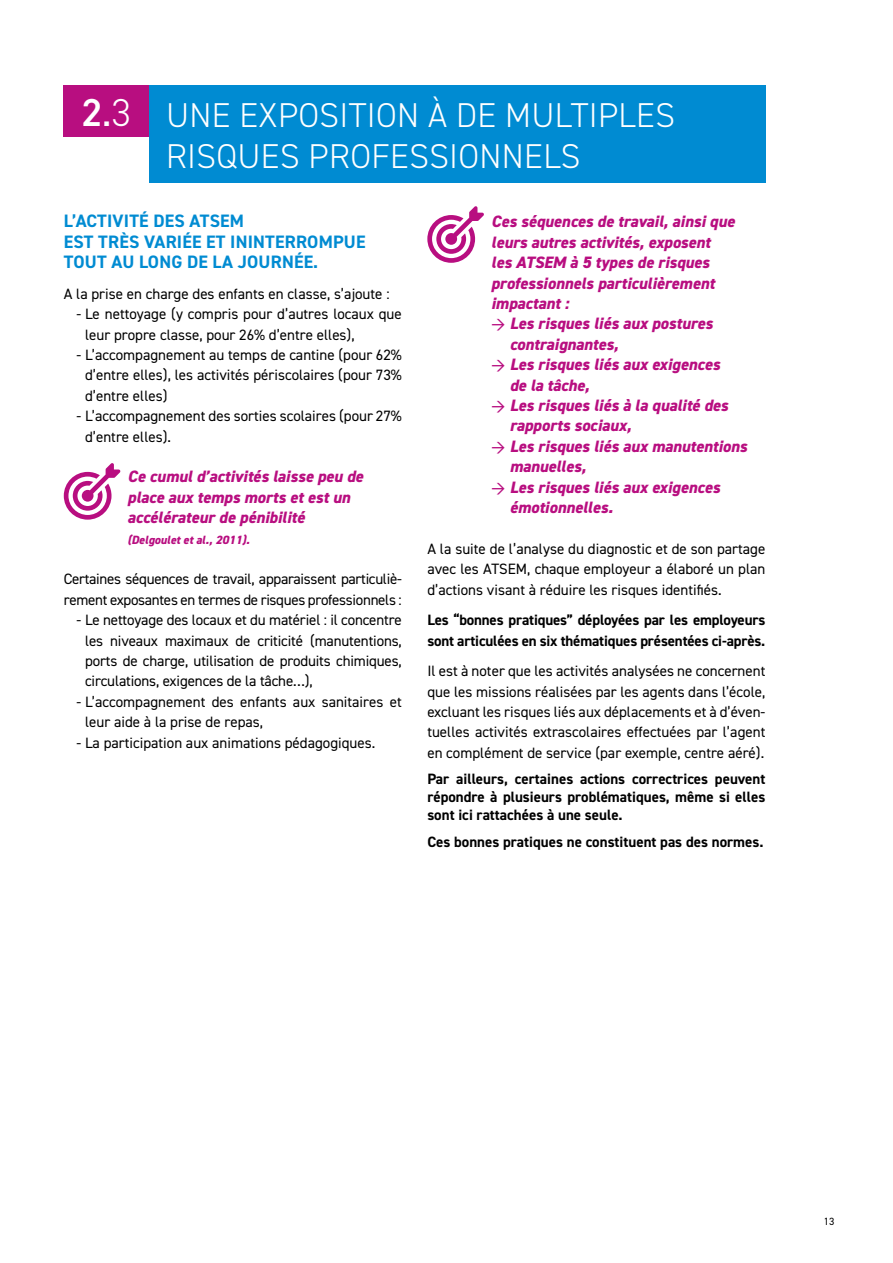
<style>
.page{position:relative;width:893px;height:1263px;background:#fff}
.page>*{position:absolute;margin:0;border:0;box-sizing:border-box;transform-origin:0 0}
.courant{font:600 39px "DIN2014";color:#fff}
.courant-2{font:300 34.5px/41.4px "DIN2014";letter-spacing:.01em;color:#fff}
.Titre_solutions{font:700 18px/20.4px "DIN2014";letter-spacing:.01em;color:#008bd2}
.Titre_solutions-2{font:italic 800 16.5px/20.4px "DIN2014";color:#b80e80}
.courant-3{font:15px/20.4px "DIN2014";color:#000;text-align:justify}
.chapo{font:700 15px/18px "DIN2014";color:#000;text-align:justify}
.courant-4{font:15px/20.4px "DIN2014";letter-spacing:-.02em;color:#000}
.courant-5{font:700 15px/20.4px "DIN2014";letter-spacing:-.01em;color:#000}
.Titre_solutions-3{font:italic 800 12px "DIN2014";color:#b80e80}
.t1{font:10.5px "DIN2014";color:#000}
.s1{font-weight:400}
.s2{font-weight:300}
</style>
<div class="page">
<div style="left:64px;top:85px;width:85px;height:51px;background:#b80e80"></div>
<div style="left:149px;top:85px;width:616px;height:98px;background:#008bd2"></div>
<svg style="left:427px;top:206px;width:57px;height:57px"></svg>
<svg style="left:64px;top:463px;width:56px;height:57px"></svg>
<p class="courant" style="left:82px;top:86px;width:50px">2<span class="s1">.</span><span class="s2">3</span></p>
<p class="courant-2" style="left:166px;top:94px;width:510px">UNE EXPOSITION À DE MULTIPLES<br>RISQUES PROFESSIONNELS</p>
<p class="Titre_solutions" style="left:64px;top:211px;width:182px">L’ACTIVITÉ DES ATSEM</p>
<p class="Titre_solutions" style="left:64px;top:231px;width:303px">EST TRÈS VARIÉE ET ININTERROMPUE<br>TOUT AU LONG DE LA JOURNÉE.</p>
<p class="courant-3" style="left:64px;top:283px;width:327px">A la prise en charge des enfants en classe, s’ajoute :</p>
<p class="courant-3" style="left:85px;top:304px;width:318px;text-indent:-9px">- Le nettoyage (y compris pour d’autres locaux que leur propre classe, pour 26% d’entre elles),</p>
<p class="courant-3" style="left:85px;top:344px;width:318px;text-indent:-9px">- L’accompagnement au temps de cantine (pour 62% d’entre elles), les activités périscolaires (pour 73% d’entre elles)</p>
<p class="courant-3" style="left:85px;top:406px;width:318px;text-indent:-9px">- L’accompagnement des sorties scolaires (pour 27% d’entre elles).</p>
<p class="Titre_solutions-2" style="left:128px;top:467px;width:237px">Ce cumul d’activités laisse peu de place aux temps morts et est un accélérateur de pénibilité</p>
<p class="Titre_solutions-3" style="left:128px;top:531px;width:123px">(Delgoulet et al., 2011).</p>
<p class="courant-4" style="left:64px;top:569px;width:340px">Certaines séquences de travail, apparaissent particuliè&shy;rement exposantes en termes de risques professionnels :</p>
<p class="courant-3" style="left:85px;top:610px;width:318px;text-indent:-9px">- Le nettoyage des locaux et du matériel : il concentre les niveaux maximaux de criticité (manutentions, ports de charge, utilisation de produits chimiques, circulations, exigences de la tâche…),</p>
<p class="courant-3" style="left:85px;top:691px;width:318px;text-indent:-9px">- L’accompagnement des enfants aux sanitaires et leur aide à la prise de repas,</p>
<p class="courant-3" style="left:77px;top:732px;width:300px">- La participation aux animations pédagogiques.</p>
<p class="Titre_solutions-2" style="left:491px;top:212px;width:245px">Ces séquences de travail, ainsi que leurs autres activités, exposent les ATSEM à 5 types de risques professionnels particulièrement impactant :</p>
<p class="Titre_solutions-2" style="left:510px;top:314px;width:205px;text-indent:-19px">→ Les risques liés aux postures contraignantes,</p>
<p class="Titre_solutions-2" style="left:510px;top:354px;width:212px;text-indent:-19px">→ Les risques liés aux exigences de la tâche,</p>
<p class="Titre_solutions-2" style="left:510px;top:395px;width:220px;text-indent:-19px">→ Les risques liés à la qualité des rapports sociaux,</p>
<p class="Titre_solutions-2" style="left:510px;top:436px;width:239px;text-indent:-19px">→ Les risques liés aux manutentions manuelles,</p>
<p class="Titre_solutions-2" style="left:510px;top:477px;width:212px;text-indent:-19px">→ Les risques liés aux exigences émotionnelles.</p>
<p class="courant-3" style="left:427px;top:538px;width:340px">A la suite de l’analyse du diagnostic et de son partage avec les ATSEM, chaque employeur a élaboré un plan d’actions visant à réduire les risques identifiés.</p>
<p class="courant-5" style="left:427px;top:610px;width:340px">Les “bonnes pratiques” déployées par les employeurs sont articulées en six thématiques présentées ci-après.</p>
<p class="courant-3" style="left:427px;top:661px;width:340px">Il est à noter que les activités analysées ne concernent que les missions réalisées par les agents dans l’école, excluant les risques liés aux déplacements et à d’éven&shy;tuelles activités extrascolaires effectuées par l’agent en complément de service (par exemple, centre aéré).</p>
<p class="chapo" style="left:427px;top:770px;width:340px">Par ailleurs, certaines actions correctrices peuvent répondre à plusieurs problématiques, même si elles sont ici rattachées à une seule.</p>
<p class="chapo" style="left:427px;top:832px;width:338px">Ces bonnes pratiques ne constituent pas des normes.</p>
<p class="t1" style="left:824px;top:1214px;width:12px">13</p>
</div>
